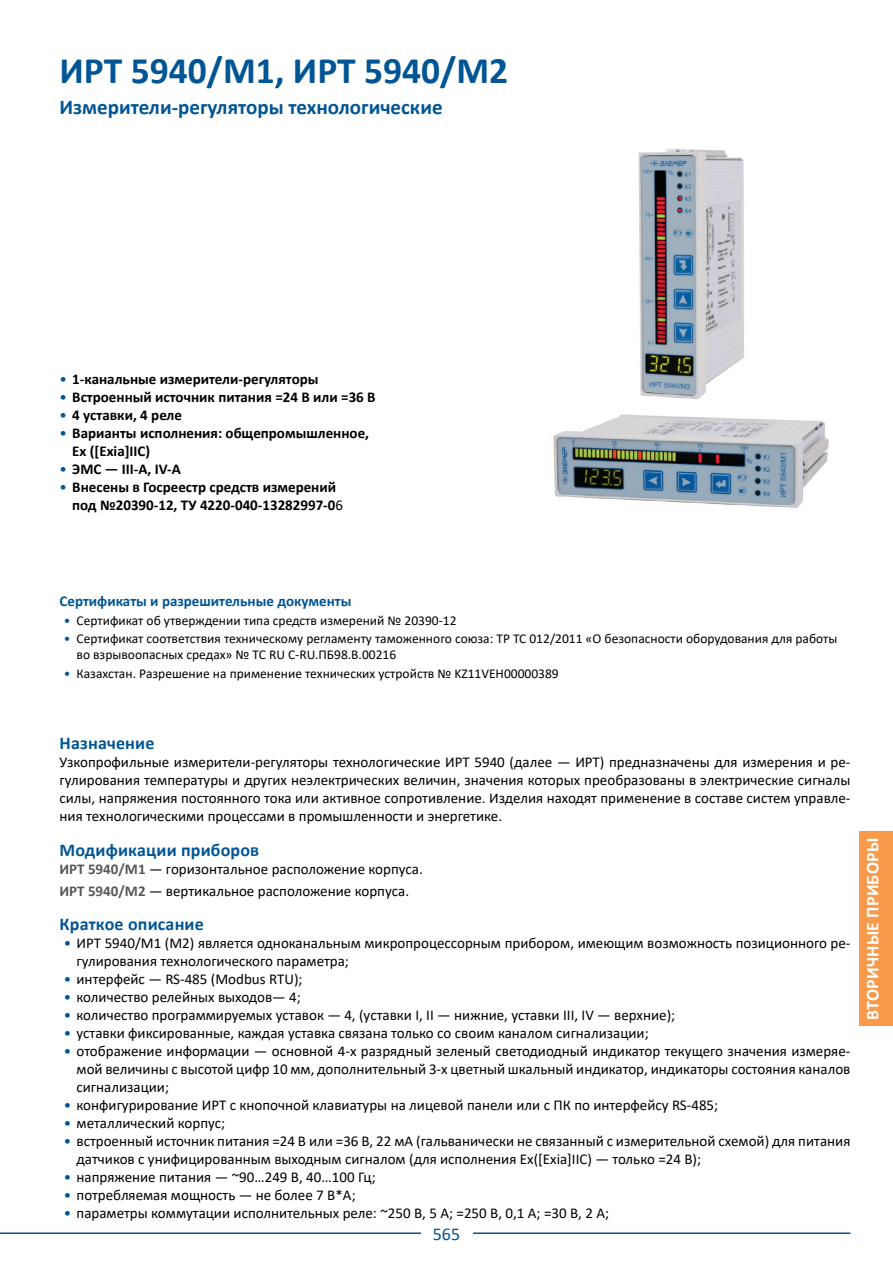
<style>
.page{position:relative;width:893px;height:1263px;background:#fff}
.page>*{position:absolute;margin:0;border:0;box-sizing:border-box;transform-origin:0 0}
.t1{font:700 37.5px "Calibri";color:#005595}
.t2{font:700 21px "Calibri";color:#005595}
.t3{font:700 18px "Calibri";letter-spacing:.01em;color:#005595}
.t4{font:700 18px "Calibri";letter-spacing:.01em;color:#fff}
.t5{font:18px "Calibri";color:#005595}
.t6{font:15px/18px "Calibri";color:#000}
.t7{font:700 15px/18px "Calibri";color:#000}
.t8{font:700 15px "Calibri";color:#005595}
.t9{font:13.5px/16.2px "Calibri";color:#000}
.s1{font-weight:400;color:#005595}
.s2{font-weight:400}
.s3{color:#005595}
.s4{font-weight:700;color:#58585b}
</style>
<div class="page">
<hr style="left:0;top:1232px;width:850px;height:2px;background:#005595">
<div style="left:421px;top:1225px;width:51px;height:16px;background:#fff"></div>
<div style="left:859px;top:832px;width:34px;height:194px;background:#f89a4a"></div>
<img style="left:553px;top:149px;width:276px;height:359px">
<h1 class="t1" style="left:60px;top:44px;width:450px">ИРТ 5940/М1, ИРТ 5940/М2</h1>
<h2 class="t2" style="left:60px;top:92px;width:385px">Измерители-регуляторы технологические</h2>
<p class="t7" style="left:60px;top:370px;width:260px"><span class="s1">•</span> 1-канальные измерители-регуляторы</p>
<p class="t7" style="left:60px;top:388px;width:318px"><span class="s1">•</span> Встроенный источник питания =24 В или =36 В</p>
<p class="t7" style="left:60px;top:406px;width:124px"><span class="s1">•</span> 4 уставки, 4 реле</p>
<p class="t7" style="left:72px;top:424px;width:298px;text-indent:-13px"><span class="s1">•</span> Варианты исполнения: общепромышленное,<br>Ех ([Ехia]IIC)</p>
<p class="t7" style="left:60px;top:460px;width:123px"><span class="s1">•</span> ЭМС — III-A, IV-A</p>
<p class="t7" style="left:72px;top:478px;width:272px;text-indent:-13px"><span class="s1">•</span> Внесены в Госреестр средств измерений под №20390-12, ТУ 4220-040-13282997-0<span class="s2">6</span></p>
<p class="t8" style="left:60px;top:591px;width:293px">Сертификаты и разрешительные документы</p>
<p class="t9" style="left:64px;top:612px;width:394px"><span class="s3">•</span> Сертификат об утверждении типа средств измерений № 20390-12</p>
<p class="t9" style="left:77px;top:630px;width:762px;text-indent:-13px"><span class="s3">•</span> Сертификат соответствия техническому регламенту таможенного союза: ТР ТС 012/2011 «О безопасности оборудования для работы во взрывоопасных средах» № TC RU C-RU.ПБ98.В.00216</p>
<p class="t9" style="left:64px;top:665px;width:496px"><span class="s3">•</span> Казахстан. Разрешение на применение технических устройств № KZ11VEH00000389</p>
<p class="t3" style="left:60px;top:730px;width:96px">Назначение</p>
<p class="t6" style="left:60px;top:753px;width:792px;text-align:justify">Узкопрофильные измерители-регуляторы технологические ИРТ 5940 (далее — ИРТ) предназначены для измерения и ре&shy;гулирования температуры и других неэлектрических величин, значения которых преобразованы в электрические сигналы силы, напряжения постоянного тока или активное сопротивление. Изделия находят применение в составе систем управле&shy;ния технологическими процессами в промышленности и энергетике.</p>
<p class="t3" style="left:60px;top:837px;width:201px">Модификации приборов</p>
<p class="t6" style="left:60px;top:857px;width:365px;line-height:22.2px"><span class="s4">ИРТ 5940/М1</span> — горизонтальное расположение корпуса.<br><span class="s4">ИРТ 5940/М2</span> — вертикальное расположение корпуса.</p>
<p class="t3" style="left:60px;top:911px;width:146px">Краткое описание</p>
<p class="t6" style="left:77px;top:934px;width:775px;text-indent:-13px"><span class="s3">•</span> ИРТ 5940/М1 (М2) является одноканальным микропроцессорным прибором, имеющим возможность позиционного ре&shy;гулирования технологического параметра;</p>
<p class="t6" style="left:64px;top:970px;width:240px"><span class="s3">•</span> интерфейс — RS-485 (Modbus RTU);</p>
<p class="t6" style="left:64px;top:988px;width:239px"><span class="s3">•</span> количество релейных выходов— 4;</p>
<p class="t6" style="left:64px;top:1006px;width:613px"><span class="s3">•</span> количество программируемых уставок — 4, (уставки I, II — нижние, уставки III, IV — верхние);</p>
<p class="t6" style="left:64px;top:1024px;width:586px"><span class="s3">•</span> уставки фиксированные, каждая уставка связана только со своим каналом сигнализации;</p>
<p class="t6" style="left:77px;top:1042px;width:775px;text-align:justify;text-indent:-13px"><span class="s3">•</span> отображение информации — основной 4-х разрядный зеленый светодиодный индикатор текущего значения измеряе&shy;мой величины с высотой цифр 10 мм, дополнительный 3-х цветный шкальный индикатор, индикаторы состояния каналов сигнализации;</p>
<p class="t6" style="left:64px;top:1096px;width:656px"><span class="s3">•</span> конфигурирование ИРТ с кнопочной клавиатуры на лицевой панели или с ПК по интерфейсу RS-485;</p>
<p class="t6" style="left:64px;top:1114px;width:163px"><span class="s3">•</span> металлический корпус;</p>
<p class="t6" style="left:77px;top:1132px;width:775px;text-indent:-13px"><span class="s3">•</span> встроенный источник питания =24 В или =36 В, 22 мА (гальванически не связанный с измерительной схемой) для питания датчиков с унифицированным выходным сигналом (для исполнения Ex([Exia]IIC) — только =24 В);</p>
<p class="t6" style="left:64px;top:1168px;width:314px"><span class="s3">•</span> напряжение питания — ~90…249 В, 40…100 Гц;</p>
<p class="t6" style="left:64px;top:1186px;width:293px"><span class="s3">•</span> потребляемая мощность — не более 7 В*А;</p>
<p class="t6" style="left:64px;top:1204px;width:547px"><span class="s3">•</span> параметры коммутации исполнительных реле: ~250 В, 5 А; =250 В, 0,1 А; =30 В, 2 А;</p>
<p class="t5" style="left:433px;top:1221px;width:29px">565</p>
<p class="t4" style="left:860px;top:1020px;width:184px;rotate:-90deg">ВТОРИЧНЫЕ ПРИБОРЫ</p>
</div>
